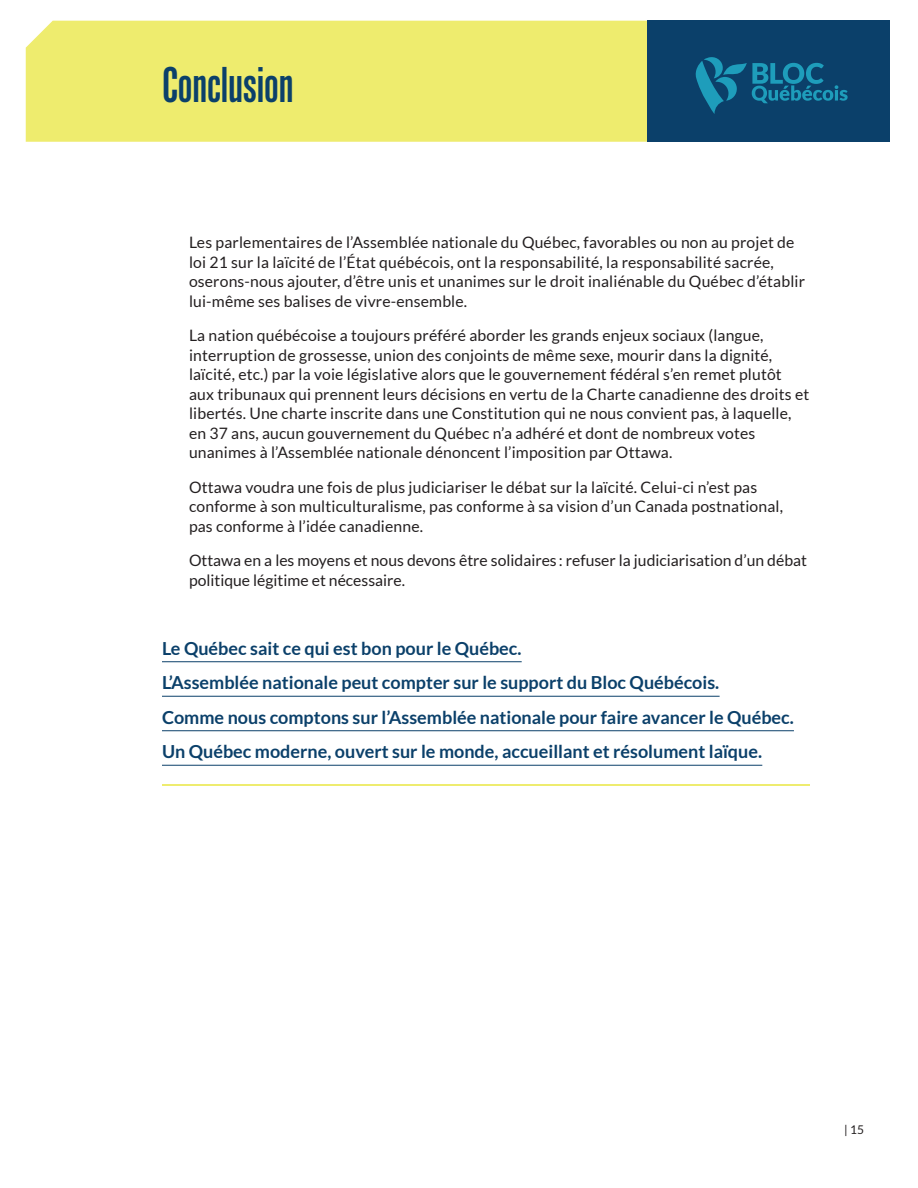
<style>
.page{position:relative;width:918px;height:1188px;background:#fff}
.page>*{position:absolute;margin:0;border:0;box-sizing:border-box;transform-origin:0 0}
.t1{font:48px "Cg Alpin Gth No 1";letter-spacing:-.01em;color:#0b406a}
.t2{font:700 18px/34.5px "Lato";color:#0b406a}
.t3{font:15.75px/19.5px "Lato";letter-spacing:.01em;color:#231f20}
.t4{font:12px "Lato";color:#231f20}
</style>
<div class="page">
<div style="left:26px;top:21px;width:622px;height:121px;background:#eeec6e"></div>
<div style="left:648px;top:21px;width:242px;height:121px;background:#0b406a"></div>
<svg style="left:695px;top:57px;width:153px;height:57px"></svg>
<hr style="left:162px;top:661px;width:360px;height:1px;background:#0b406a">
<hr style="left:162px;top:696px;width:558px;height:1px;background:#0b406a">
<hr style="left:162px;top:730px;width:632px;height:1px;background:#0b406a">
<hr style="left:162px;top:765px;width:600px;height:1px;background:#0b406a">
<hr style="left:162px;top:784px;width:648px;height:2px;background:#eeec6f">
<h1 class="t1" style="left:162px;top:57px;width:133px">Conclusion</h1>
<p class="t3" style="left:189px;top:233px;width:618px">Les parlementaires de l’Assemblée nationale du Québec, favorables ou non au projet de loi 21 sur la laïcité de l’État québécois, ont la responsabilité, la responsabilité sacrée, oserons-nous ajouter, d’être unis et unanimes sur le droit inaliénable du Québec d’établir lui-même ses balises de vivre-ensemble.</p>
<p class="t3" style="left:189px;top:326px;width:622px">La nation québécoise a toujours préféré aborder les grands enjeux sociaux (langue, interruption de grossesse, union des conjoints de même sexe, mourir dans la dignité, laïcité, etc.) par la voie législative alors que le gouvernement fédéral s’en remet plutôt aux tribunaux qui prennent leurs décisions en vertu de la Charte canadienne des droits et libertés. Une charte inscrite dans une Constitution qui ne nous convient pas, à laquelle, en 37 ans, aucun gouvernement du Québec n’a adhéré et dont de nombreux votes unanimes à l’Assemblée nationale dénoncent l’imposition par Ottawa.</p>
<p class="t3" style="left:189px;top:477px;width:596px">Ottawa voudra une fois de plus judiciariser le débat sur la laïcité. Celui-ci n’est pas conforme à son multiculturalisme, pas conforme à sa vision d’un Canada postnational, pas conforme à l’idée canadienne.</p>
<p class="t3" style="left:189px;top:551px;width:620px">Ottawa en a les moyens et nous devons être solidaires : refuser la judiciarisation d’un débat politique légitime et nécessaire.</p>
<p class="t2" style="left:162px;top:631px;width:633px">Le Québec sait ce qui est bon pour le Québec.<br>L’Assemblée nationale peut compter sur le support du Bloc Québécois.<br>Comme nous comptons sur l’Assemblée nationale pour faire avancer le Québec.<br>Un Québec moderne, ouvert sur le monde, accueillant et résolument laïque.</p>
<p class="t4" style="left:844px;top:1123px;width:21px">| 15</p>
</div>
